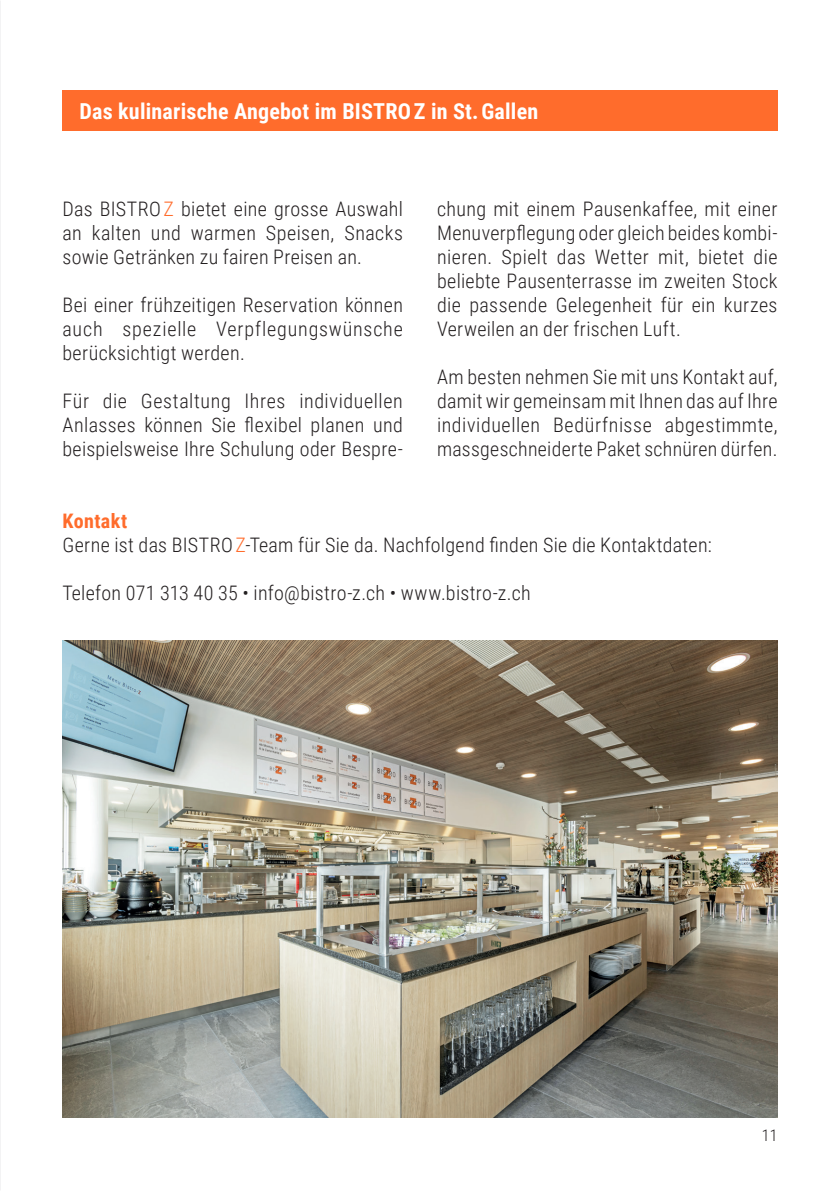
<style>
.page{position:relative;width:840px;height:1191px;background:#fff}
.page>*{position:absolute;margin:0;border:0;box-sizing:border-box;transform-origin:0 0}
.t1{font:700 22px "Roboto Condensed";letter-spacing:.01em;color:#fff}
._04_Grundtext{font:300 20px/24px "Roboto Condensed";letter-spacing:.015em;color:#231f20;text-align:justify}
._04_Grundtext-2{font:700 20px "Roboto Condensed";letter-spacing:.02em;color:#ff6c2c}
.t2{font:300 16px "Roboto Condensed";color:#231f20}
.s1{color:#ff6c2c}
</style>
<div class="page">
<img style="left:0;top:0;width:1px;height:1191px">
<div style="left:62px;top:91px;width:715px;height:40px;background:#ff6c2c"></div>
<img style="left:62px;top:641px;width:715px;height:476px">
<p class="t1" style="left:79px;top:95px;width:460px">Das kulinarische Angebot im BISTRO Z in St. Gallen</p>
<p class="_04_Grundtext" style="left:62px;top:196px;width:342px">Das BISTRO <span class="s1">Z</span> bietet eine grosse Auswahl an kalten und warmen Speisen, Snacks sowie Getränken zu fairen Preisen an.</p>
<p class="_04_Grundtext" style="left:62px;top:292px;width:342px">Bei einer frühzeitigen Reservation können auch spezielle Verpflegungswünsche berücksichtigt werden.</p>
<p class="_04_Grundtext" style="left:62px;top:388px;width:342px">Für die Gestaltung Ihres individuellen Anlasses können Sie flexibel planen und beispielsweise Ihre Schulung oder Bespre-</p>
<p class="_04_Grundtext" style="left:437px;top:196px;width:342px">chung mit einem Pausenkaffee, mit einer Menuverpflegung oder gleich beides kombi&shy;nieren. Spielt das Wetter mit, bietet die beliebte Pausenterrasse im zweiten Stock die passende Gelegenheit für ein kurzes Verweilen an der frischen Luft.</p>
<p class="_04_Grundtext" style="left:437px;top:364px;width:342px">Am besten nehmen Sie mit uns Kontakt auf, damit wir gemeinsam mit Ihnen das auf Ihre individuellen Bedürfnisse abgestimmte, massgeschneiderte Paket schnüren dürfen.</p>
<p class="_04_Grundtext-2" style="left:62px;top:507px;width:66px">Kontakt</p>
<p class="_04_Grundtext" style="left:62px;top:532px;width:650px">Gerne ist das BISTRO <span class="s1">Z</span>-Team für Sie da. Nachfolgend finden Sie die Kontaktdaten:</p>
<p class="_04_Grundtext" style="left:62px;top:580px;width:469px">Telefon 071 313 40 35 • info@bistro-z.ch • www.bistro-z.ch</p>
<p class="t2" style="left:761px;top:1123px;width:17px">11</p>
</div>
